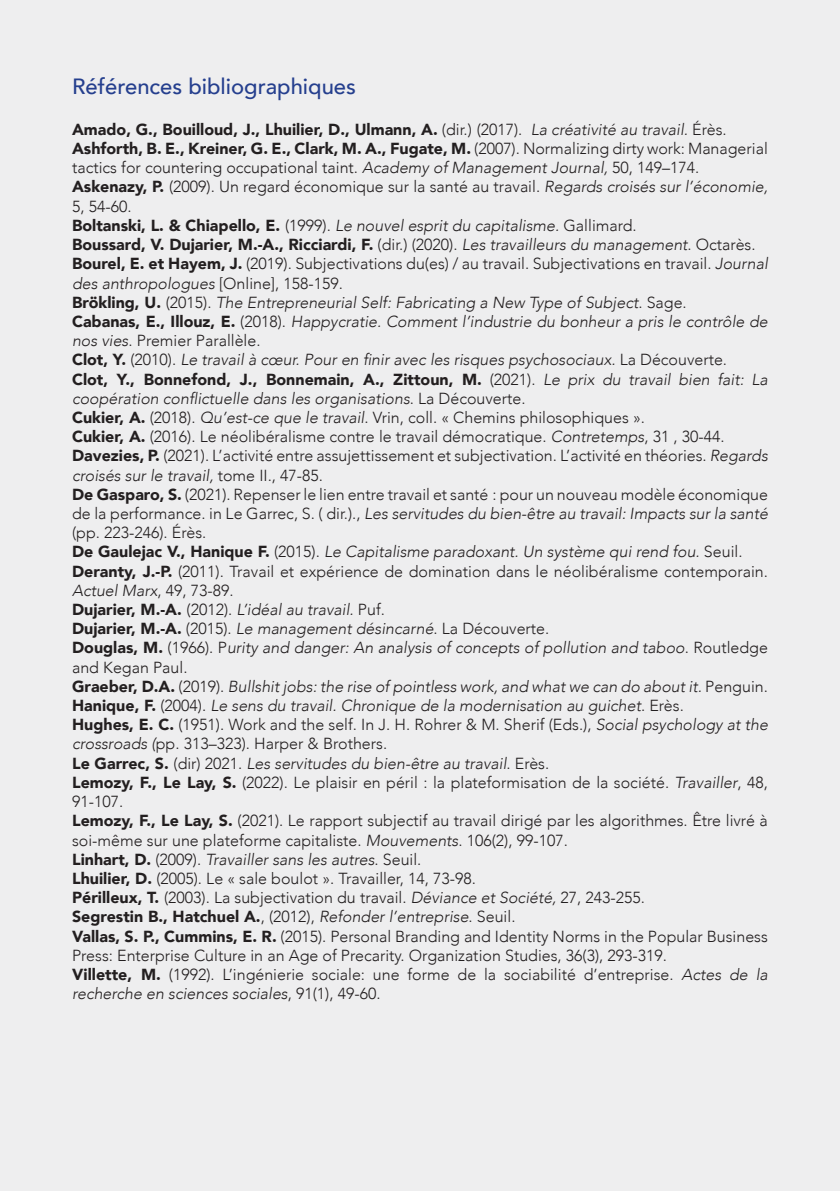
<style>
.page{position:relative;width:840px;height:1191px;background:#fff}
.page>*{position:absolute;margin:0;border:0;box-sizing:border-box;transform-origin:0 0}
.t1{font:500 22px "Avenir";color:#253f8e}
.t2{font:300 16px/19.2px "Avenir";color:#231f20}
.t3{font:italic 300 16px/19.2px "Avenir";color:#231f20}
.t4{font:900 16px "Avenir";color:#231f20}
.s1{font-weight:300}
.s2{font-weight:300;font-style:italic}
.s3{font-weight:900}
.s4{font-style:italic}
.s5{font-weight:900;font-style:normal}
.s6{font-style:normal}
</style>
<div class="page">
<div style="left:0;top:0;width:839px;height:1191px;background:#eeeeef"></div>
<p class="t1" style="left:72px;top:67px;width:285px">Références bibliographiques</p>
<p class="t4" style="left:72px;top:116px;width:655px">Amado, G., Bouilloud, J., Lhuilier, D., Ulmann, A. <span class="s1">(dir.) (2017).</span> <span class="s2">La créativité au travail.</span> <span class="s1">Érès.</span></p>
<p class="t2" style="left:72px;top:139px;width:697px"><span class="s3">Ashforth, B. E., Kreiner, G. E., Clark, M. A., Fugate, M.</span> (2007). Normalizing dirty work: Managerial tactics for countering occupational taint. <span class="s4">Academy of Management Journal,</span> 50, 149–174.</p>
<p class="t2" style="left:72px;top:177px;width:697px"><span class="s3">Askenazy, P.</span> (2009). Un regard économique sur la santé au travail. <span class="s4">Regards croisés sur l’économie,<br></span>5, 54-60.</p>
<p class="t3" style="left:72px;top:216px;width:566px"><span class="s5">Boltanski, L. &amp; Chiapello, E.</span> <span class="s6">(1999).</span> Le nouvel esprit du capitalisme. <span class="s6">Gallimard.</span></p>
<p class="t4" style="left:72px;top:231px;width:684px">Boussard, V. Dujarier, M.-A., Ricciardi, F. <span class="s1">(dir.) (2020).</span> <span class="s2">Les travailleurs du management</span><span class="s1">. Octarès.</span></p>
<p class="t2" style="left:72px;top:254px;width:697px"><span class="s3">Bourel, E. et Hayem, J.</span> (2019). Subjectivations du(es) / au travail. Subjectivations en travail. <span class="s4">Journal des anthropologues</span> [Online], 158-159.</p>
<p class="t3" style="left:72px;top:293px;width:616px"><span class="s5">Brökling, U.</span> <span class="s6">(2015).</span> The Entrepreneurial Self: Fabricating a New Type of Subject<span class="s6">. Sage.</span></p>
<p class="t3" style="left:72px;top:312px;width:697px"><span class="s5">Cabanas, E., Illouz, E.</span> <span class="s6">(2018).</span> Happycratie. Comment l’industrie du bonheur a pris le contrôle de nos vies<span class="s6">. Premier Parallèle.</span></p>
<p class="t3" style="left:72px;top:350px;width:656px"><span class="s5">Clot, Y.</span> <span class="s6">(2010).</span> Le travail à cœur. Pour en finir avec les risques psychosociaux. <span class="s6">La Découverte.</span></p>
<p class="t3" style="left:72px;top:369px;width:697px"><span class="s5">Clot, Y., Bonnefond, J., Bonnemain, A., Zittoun, M.</span> <span class="s6">(2021).</span> Le prix du travail bien fait: La coopération conflictuelle dans les organisations<span class="s6">. La Découverte.</span></p>
<p class="t2" style="left:72px;top:408px;width:574px"><span class="s3">Cukier, A.</span> (2018). <span class="s4">Qu’est-ce que le travail</span>. Vrin, coll. « Chemins philosophiques ».</p>
<p class="t2" style="left:72px;top:427px;width:653px"><span class="s3">Cukier, A.</span> (2016). Le néolibéralisme contre le travail démocratique. <span class="s4">Contretemps</span>, 31 , 30-44.</p>
<p class="t2" style="left:72px;top:446px;width:697px"><span class="s3">Davezies, P.</span> (2021). L’activité entre assujettissement et subjectivation. L’activité en théories. <span class="s4">Regards</span></p>
<p class="t3" style="left:72px;top:465px;width:252px">croisés sur le travail, <span class="s6">tome II., 47-85.</span></p>
<p class="t2" style="left:72px;top:485px;width:697px;text-align:justify"><span class="s3">De Gasparo, S.</span> (2021). Repenser le lien entre travail et santé : pour un nouveau modèle économique de la performance. in Le Garrec, S. ( dir.)., <span class="s4">Les servitudes du bien-être au travail: Impacts sur la santé </span>(pp. 223-246). Érès.</p>
<p class="t3" style="left:72px;top:542px;width:671px"><span class="s5">De Gaulejac V., Hanique F.</span> <span class="s6">(2015).</span> Le Capitalisme paradoxant. Un système qui rend fou. <span class="s6">Seuil.</span></p>
<p class="t2" style="left:72px;top:561px;width:697px"><span class="s3">Deranty, J.-P.</span> (2011). Travail et expérience de domination dans le néolibéralisme contemporain.<br><span class="s4">Actuel Marx</span>, 49, 73-89.</p>
<p class="t3" style="left:72px;top:600px;width:314px"><span class="s5">Dujarier, M.-A.</span> <span class="s6">(2012).</span> L’idéal au travail. <span class="s6">Puf.</span></p>
<p class="t3" style="left:72px;top:619px;width:478px"><span class="s5">Dujarier, M.-A.</span> <span class="s6">(2015).</span> Le management désincarné<span class="s6">. La Découverte.</span></p>
<p class="t3" style="left:72px;top:638px;width:697px"><span class="s5">Douglas, M.</span> <span class="s6">(1966). P</span>urity and danger: An analysis of concepts of pollution and taboo<span class="s6">. Routledge and Kegan Paul.</span></p>
<p class="t3" style="left:72px;top:677px;width:697px"><span class="s5">Graeber, D.A.</span> <span class="s6">(2019).</span> Bullshit jobs: the rise of pointless work, and what we can do about it. <span class="s6">Penguin.</span></p>
<p class="t3" style="left:72px;top:696px;width:613px"><span class="s5">Hanique, F.</span> <span class="s6">(2004).</span> Le sens du travail. Chronique de la modernisation au guichet<span class="s6">. Erès.</span></p>
<p class="t2" style="left:72px;top:715px;width:697px"><span class="s3">Hughes, E. C.</span> (1951). Work and the self. In J. H. Rohrer &amp; M. Sherif (Eds.), <span class="s4">Social psychology at the crossroads (</span>pp. 313–323). Harper &amp; Brothers.</p>
<p class="t3" style="left:72px;top:753px;width:478px"><span class="s5">Le Garrec, S.</span> <span class="s6">(dir) 2021.</span> Les servitudes du bien-être au travail<span class="s6">. Erès.</span></p>
<p class="t2" style="left:72px;top:773px;width:697px"><span class="s3">Lemozy, F., Le Lay, S.</span> (2022). Le plaisir en péril : la plateformisation de la société. <span class="s4">Travailler</span>, 48,<br>91-107.</p>
<p class="t2" style="left:72px;top:811px;width:696px"><span class="s3">Lemozy, F., Le Lay, S.</span> (2021). Le rapport subjectif au travail dirigé par les algorithmes. Être livré à soi-même sur une plateforme capitaliste. <span class="s4">Mouvements</span>. 106(2), 99-107.</p>
<p class="t3" style="left:72px;top:849px;width:350px"><span class="s5">Linhart, D.</span> <span class="s6">(2009).</span> Travailler sans les autres<span class="s6">. Seuil.</span></p>
<p class="t2" style="left:72px;top:869px;width:405px"><span class="s3">Lhuilier, D.</span> (2005). Le « sale boulot ». Travailler, 14, 73-98.</p>
<p class="t2" style="left:72px;top:888px;width:574px"><span class="s3">Périlleux, T.</span> (2003). La subjectivation du travail. <span class="s4">Déviance et Société,</span> 27, 243-255.</p>
<p class="t4" style="left:72px;top:903px;width:444px">Segrestin B., Hatchuel A.<span class="s1">, (2012),</span> <span class="s2">Refonder l’entreprise</span><span class="s1">. Seuil.</span></p>
<p class="t2" style="left:72px;top:926px;width:697px"><span class="s3">Vallas, S. P., Cummins, E. R.</span> (2015). Personal Branding and Identity Norms in the Popular Business<br>Press: Enterprise Culture in an Age of Precarity. Organization Studies, 36(3), 293-319.</p>
<p class="t2" style="left:72px;top:965px;width:697px"><span class="s3">Villette, M.</span> (1992). L’ingénierie sociale: une forme de la sociabilité d’entreprise. <span class="s4">Actes de la recherche en sciences sociales</span>, 91(1), 49-60.</p>
</div>
